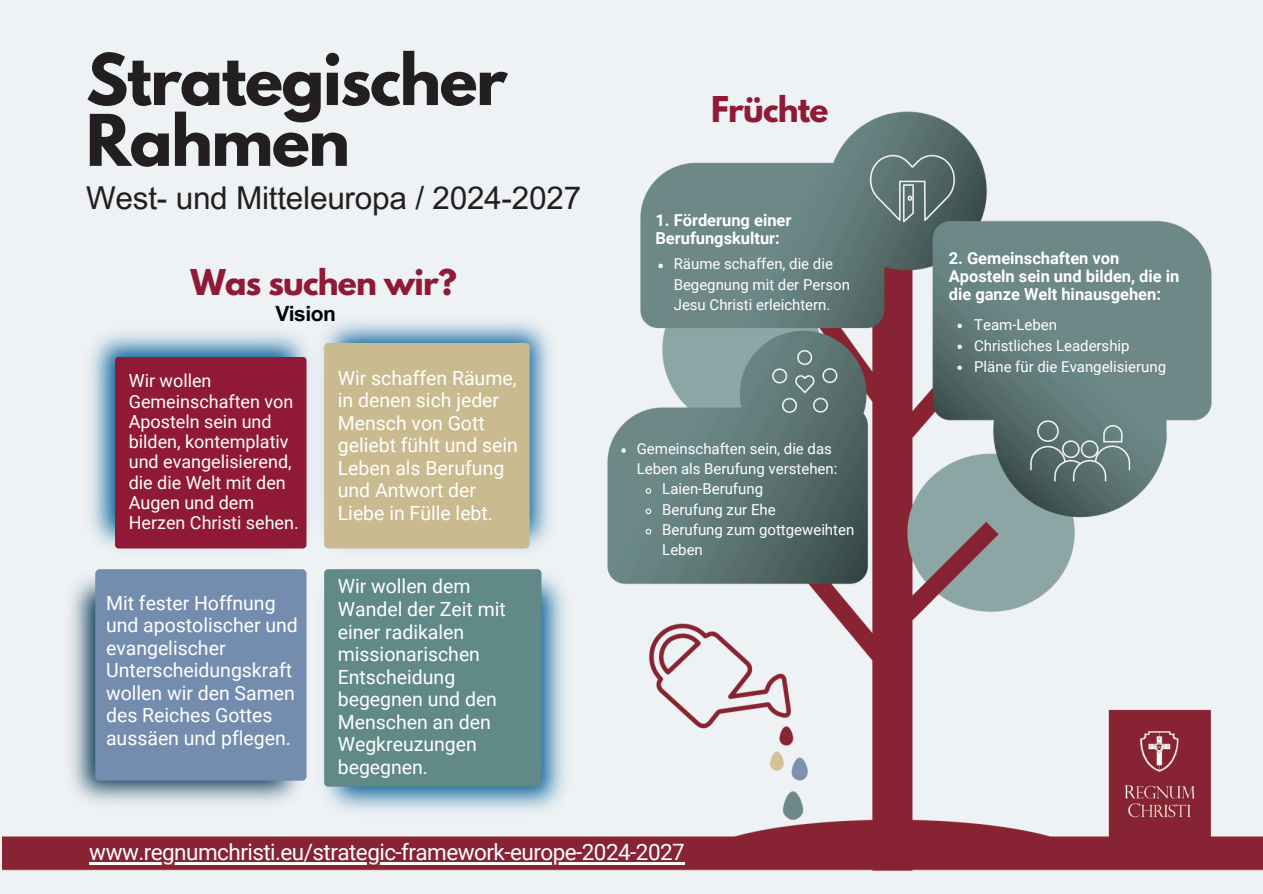
<style>
.page{position:relative;width:1263px;height:894px;background:#fff}
.page>*{position:absolute;margin:0;border:0;box-sizing:border-box;transform-origin:0 0}
.t1{font:700 63px/60.8px "League Spartan";letter-spacing:-.025em;color:#231f20}
.t2{font:31.5px "Arial MT Pro";letter-spacing:-.005em;color:#231f20}
.t3{font:700 31.5px "League Spartan";letter-spacing:-.025em;color:#901936}
.t4{font:22.5px "Roboto";letter-spacing:-.025em;color:#fff}
.t5{font:700 21px "Arial MT Pro";letter-spacing:-.025em;color:#000204}
.t6{font:19.5px/22.5px "Roboto";color:#fff}
.t7{font:18px/20.2px "Roboto";color:#fff}
.t8{font:700 16.5px/18px "Roboto";color:#fff}
.t9{font:15px/20.2px "Roboto";color:#fff}
</style>
<div class="page">
<img style="left:2px;top:0;width:1261px;height:892px">
<img style="left:33px;top:283px;width:570px;height:565px">
<div style="left:95px;top:569px;width:211px;height:211px;background:#748daf;border-radius:5px"></div>
<div style="left:115px;top:357px;width:191px;height:191px;background:#901936;border-radius:4px"></div>
<div style="left:324px;top:343px;width:206px;height:205px;background:#c9ba8f;border-radius:4px"></div>
<div style="left:324px;top:569px;width:217px;height:217px;background:#618987;border-radius:4px"></div>
<svg style="left:658px;top:263px;width:5px;height:5px"></svg>
<svg style="left:957px;top:323px;width:5px;height:5px"></svg>
<svg style="left:957px;top:344px;width:5px;height:5px"></svg>
<svg style="left:957px;top:365px;width:5px;height:5px"></svg>
<svg style="left:621px;top:448px;width:5px;height:4px"></svg>
<svg style="left:645px;top:487px;width:7px;height:7px"></svg>
<svg style="left:645px;top:507px;width:7px;height:8px"></svg>
<svg style="left:645px;top:527px;width:7px;height:8px"></svg>
<hr style="left:89px;top:861px;width:595px;height:3px;background:#fff">
<p class="t1" style="left:86px;top:57px;width:423px">Strategischer<br>Rahmen</p>
<p class="t2" style="left:86px;top:186px;width:497px">West- und Mitteleuropa / 2024-2027</p>
<h2 class="t3" style="left:191px;top:266px;width:268px">Was suchen wir?</h2>
<h1 class="t5" style="left:275px;top:306px;width:62px">Vision</h1>
<p class="t7" style="left:129px;top:371px;width:171px">Wir wollen<br>Gemeinschaften von<br>Aposteln sein und bilden, kontemplativ und evangelisierend, die die Welt mit den<br>Augen und dem<br>Herzen Christi sehen.</p>
<h4 class="t6" style="left:338px;top:366px;width:182px">Wir schaffen Räume, in denen sich jeder<br>Mensch von Gott geliebt fühlt und sein<br>Leben als Berufung und Antwort der<br>Liebe in Fülle lebt.</h4>
<h6 class="t6" style="left:106px;top:591px;width:193px">Mit fester Hoffnung und apostolischer und evangelischer<br>Unterscheidungskraft wollen wir den Samen des Reiches Gottes aussäen und pflegen.</h6>
<p class="t6" style="left:338px;top:575px;width:170px">Wir wollen dem<br>Wandel der Zeit mit einer radikalen missionarischen<br>Entscheidung begegnen und den<br>Menschen an den<br>Wegkreuzungen begegnen.</p>
<h6 class="t3" style="left:711px;top:94px;width:119px">Früchte</h6>
<p class="t8" style="left:655px;top:211px;width:138px">1. Förderung einer<br>Berufungskultur:</p>
<p class="t9" style="left:674px;top:254px;width:178px">Räume schaffen, die die<br>Begegnung mit der Person<br>Jesu Christi erleichtern.</p>
<h5 class="t9" style="left:637px;top:438px;width:202px">Gemeinschaften sein, die das<br>Leben als Berufung verstehen:</h5>
<h5 class="t9" style="left:662px;top:479px;width:102px">Laien-Berufung</h5>
<p class="t9" style="left:662px;top:499px;width:115px">Berufung zur Ehe</p>
<p class="t9" style="left:662px;top:519px;width:193px">Berufung zum gottgeweihten<br>Leben</p>
<p class="t4" style="left:89px;top:838px;width:597px">www.regnumchristi.eu/strategic-framework-europe-2024-2027</p>
<h1 class="t8" style="left:949px;top:249px;width:232px">2. Gemeinschaften von<br>Aposteln sein und bilden, die in die ganze Welt hinausgehen:</h1>
<h3 class="t9" style="left:974px;top:315px;width:84px">Team-Leben</h3>
<h5 class="t9" style="left:974px;top:336px;width:157px">Christliches Leadership</h5>
<h5 class="t9" style="left:974px;top:357px;width:193px">Pläne für die Evangelisierung</h5>
</div>
